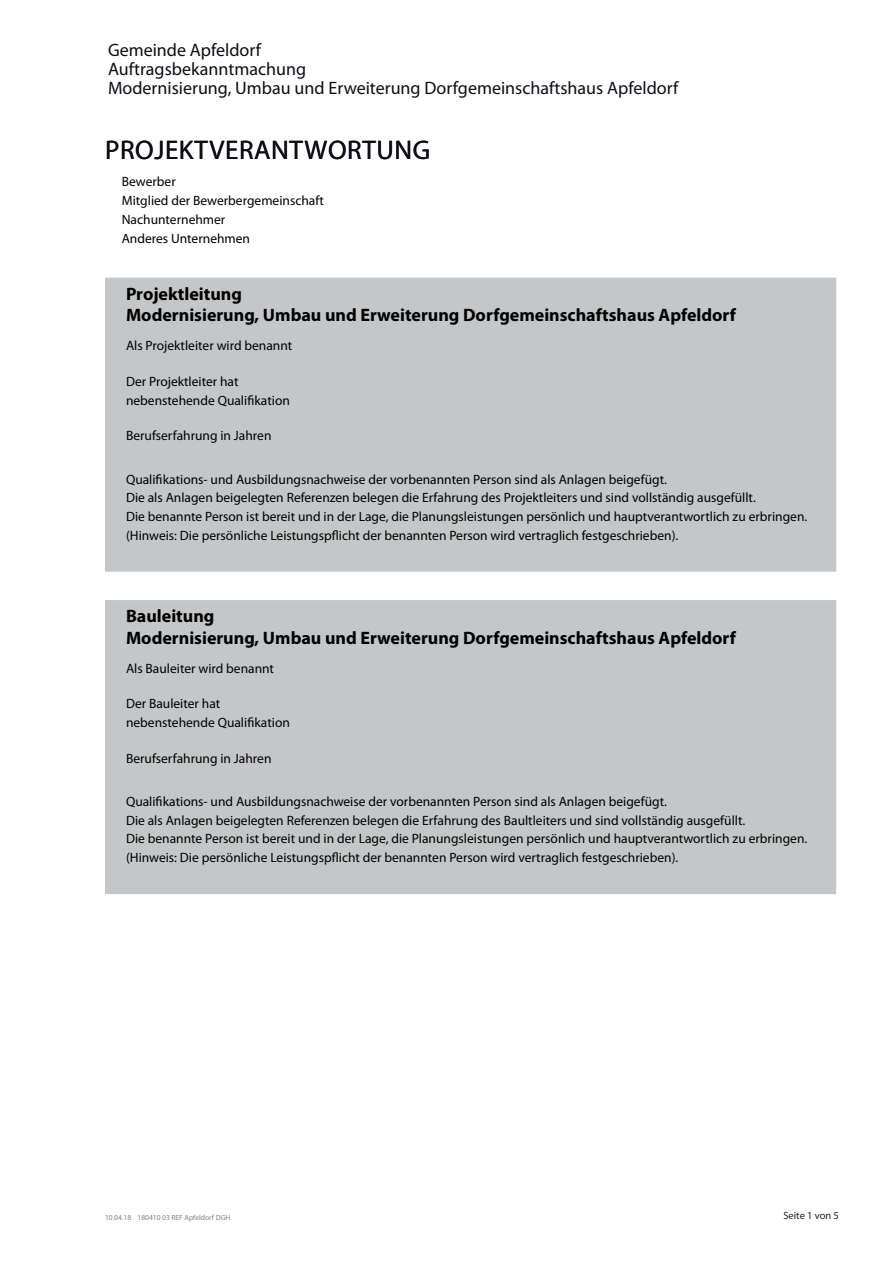
<style>
.page{position:relative;width:893px;height:1263px;background:#fff}
.page>*{position:absolute;margin:0;border:0;box-sizing:border-box;transform-origin:0 0}
.t1{font:27px "Myriad Pro";letter-spacing:.02em;color:#0d0d17}
.t2{font:700 18px/21.6px "Myriad Pro";color:#000}
.t3{font:18px/18.8px "Myriad Pro";color:#0d0d17}
.t4{font:13.5px/18.8px "Myriad Pro";color:#000}
.t5{font:10.5px "Myriad Pro";color:#212028}
.t6{font:7.5px "Myriad Pro";color:#808285}
</style>
<div class="page">
<div style="left:105px;top:278px;width:731px;height:294px;background:#c4c6c8"></div>
<div style="left:105px;top:600px;width:731px;height:294px;background:#c4c6c8"></div>
<h2 class="t3" style="left:108px;top:41px;width:572px">Gemeinde Apfeldorf<br>Auftragsbekanntmachung<br>Modernisierung, Umbau und Erweiterung Dorfgemeinschaftshaus Apfeldorf</h2>
<h1 class="t1" style="left:105px;top:134px;width:326px">PROJEKTVERANTWORTUNG</h1>
<p class="t4" style="left:122px;top:172px;width:204px">Bewerber<br>Mitglied der Bewerbergemeinschaft<br>Nachunternehmer<br>Anderes Unternehmen</p>
<h2 class="t2" style="left:126px;top:282px;width:612px">Projektleitung<br>Modernisierung, Umbau und Erweiterung Dorfgemeinschaftshaus Apfeldorf</h2>
<p class="t4" style="left:126px;top:336px;width:168px">Als Projektleiter wird benannt</p>
<p class="t4" style="left:126px;top:372px;width:165px">Der Projektleiter hat nebenstehende Qualifikation</p>
<p class="t4" style="left:126px;top:426px;width:147px">Berufserfahrung in Jahren</p>
<p class="t4" style="left:126px;top:469px;width:683px">Qualifikations- und Ausbildungsnachweise der vorbenannten Person sind als Anlagen beigefügt.<br>Die als Anlagen beigelegten Referenzen belegen die Erfahrung des Projektleiters und sind vollständig ausgefüllt.<br>Die benannte Person ist bereit und in der Lage, die Planungsleistungen persönlich und hauptverantwortlich zu erbringen. (Hinweis: Die persönliche Leistungspflicht der benannten Person wird vertraglich festgeschrieben).</p>
<h2 class="t2" style="left:126px;top:605px;width:612px">Bauleitung<br>Modernisierung, Umbau und Erweiterung Dorfgemeinschaftshaus Apfeldorf</h2>
<p class="t4" style="left:126px;top:659px;width:150px">Als Bauleiter wird benannt</p>
<p class="t4" style="left:126px;top:694px;width:165px">Der Bauleiter hat nebenstehende Qualifikation</p>
<p class="t4" style="left:126px;top:749px;width:147px">Berufserfahrung in Jahren</p>
<p class="t4" style="left:126px;top:792px;width:683px">Qualifikations- und Ausbildungsnachweise der vorbenannten Person sind als Anlagen beigefügt.<br>Die als Anlagen beigelegten Referenzen belegen die Erfahrung des Baultleiters und sind vollständig ausgefüllt.<br>Die benannte Person ist bereit und in der Lage, die Planungsleistungen persönlich und hauptverantwortlich zu erbringen. (Hinweis: Die persönliche Leistungspflicht der benannten Person wird vertraglich festgeschrieben).</p>
<p class="t6" style="left:105px;top:1212px;width:127px">10.04.18 180410 03 REF Apfeldorf DGH</p>
<p class="t5" style="left:783px;top:1209px;width:57px">Seite 1 von 5</p>
</div>
